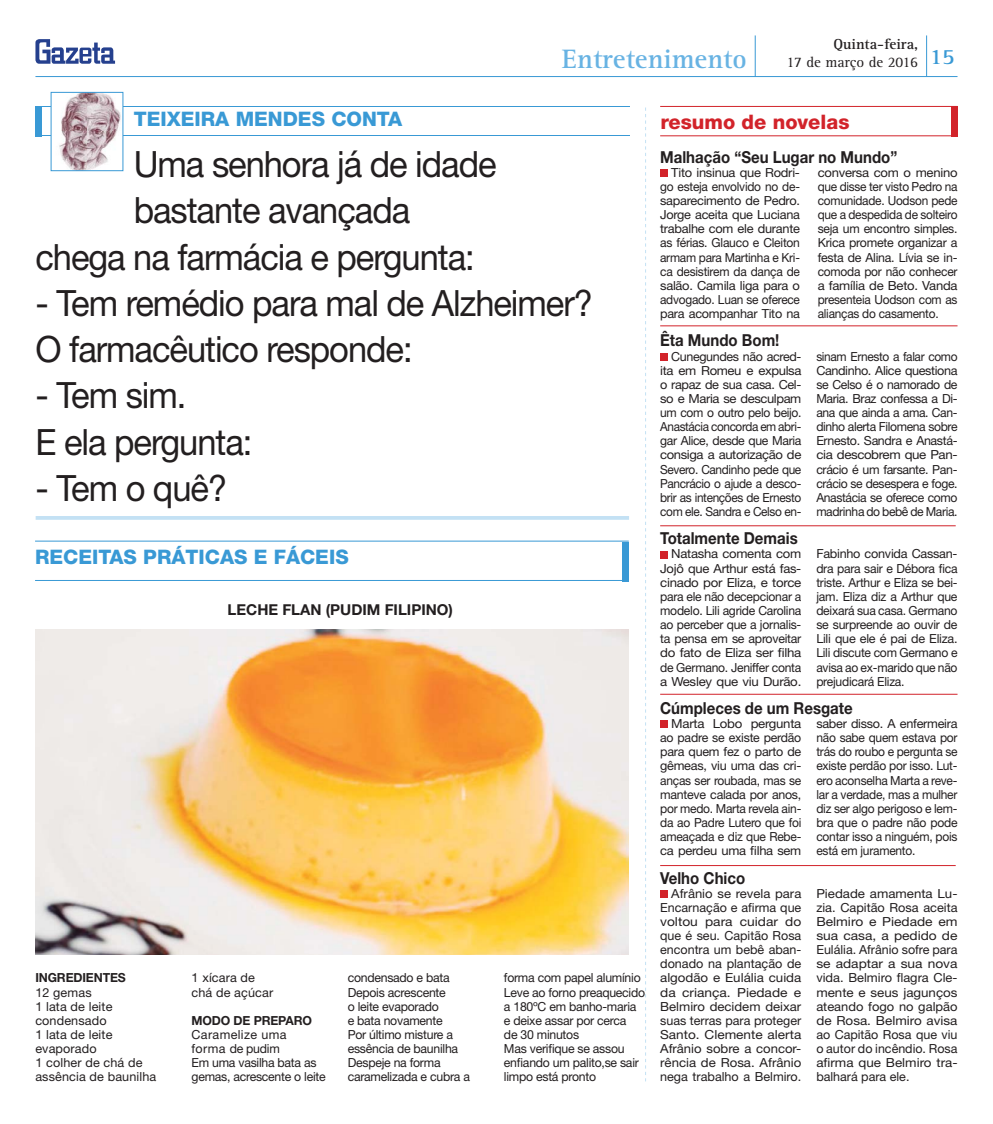
<style>
.page{position:relative;width:993px;height:1124px;background:#fff}
.page>*{position:absolute;margin:0;border:0;box-sizing:border-box;transform-origin:0 0}
.t1{font:36.25px/46.2px "Helvetica Neue";letter-spacing:-.03em;color:#231f20;scale:.95 1}
.t2{font:700 27.5px "Rotis Serif";color:#68b3e3}
.t3{font:800 20px "Helvetica Neue";color:#3999d5}
.t4{font:800 20px "Helvetica Neue";color:#d2232a}
.t5{font:700 16.5px "Helvetica Neue";color:#231f20;scale:.91 1}
.t6{font:15px/18px "Rotis Serif";color:#231f20}
.t7{font:700 15px "Helvetica Neue";color:#231f20}
.t8{font:12.5px/14.1px "Helvetica Neue";letter-spacing:-.02em;color:#231f20;text-align:justify}
.t9{font:12.5px/14.1px "Helvetica Neue";letter-spacing:-.02em;color:#231f20;text-align:justify;scale:1.04 1}
.t10{font:12.5px/14.1px "Helvetica Neue";letter-spacing:-.02em;color:#231f20;text-align:justify;scale:1.06 1}
.t11{font:12.5px/14.1px "Helvetica Neue";letter-spacing:-.02em;color:#231f20;text-align:justify;scale:.95 1}
.t12{font:12.5px/14.1px "Helvetica Neue";letter-spacing:-.02em;color:#231f20;text-align:justify;scale:1.05 1}
.t13{font:12.5px/14.1px "Helvetica Neue";letter-spacing:.01em;color:#231f20}
.t14{font:700 12.5px "Helvetica Neue";letter-spacing:-.01em;color:#231f20}
.s1{font-weight:700}
</style>
<div class="page">
<hr style="left:35px;top:76px;width:922px;height:1px;background:#3999d5">
<hr style="left:925px;top:35px;width:1px;height:41px;background:#3999d5">
<hr style="left:754px;top:35px;width:1px;height:42px;background:#3999d5">
<svg style="left:35px;top:39px;width:80px;height:25px"></svg>
<svg style="left:645px;top:107px;width:1px;height:974px"></svg>
<hr style="left:35px;top:106px;width:594px;height:1px;background:#3999d5">
<hr style="left:35px;top:135px;width:594px;height:1px;background:#3999d5">
<div style="left:35px;top:106px;width:7px;height:31px;background:#3999d5"></div>
<img style="left:53px;top:94px;width:68px;height:75px">
<div style="left:51px;top:92px;width:72px;height:79px;border:1px solid #3999d5"></div>
<hr style="left:660px;top:325px;width:297px;height:1px;background:#d2232a">
<hr style="left:660px;top:693px;width:297px;height:1px;background:#d2232a">
<hr style="left:660px;top:525px;width:295px;height:1px;background:#d2232a">
<hr style="left:660px;top:865px;width:295px;height:1px;background:#d2232a">
<hr style="left:660px;top:106px;width:297px;height:1px;background:#d2232a">
<hr style="left:660px;top:135px;width:297px;height:1px;background:#d2232a">
<div style="left:950px;top:106px;width:7px;height:30px;background:#d2232a"></div>
<div style="left:660px;top:169px;width:7px;height:8px;background:#d2232a"></div>
<div style="left:660px;top:353px;width:7px;height:7px;background:#d2232a"></div>
<div style="left:660px;top:550px;width:7px;height:8px;background:#d2232a"></div>
<div style="left:660px;top:720px;width:7px;height:8px;background:#d2232a"></div>
<div style="left:660px;top:889px;width:7px;height:8px;background:#d2232a"></div>
<div style="left:622px;top:541px;width:6px;height:40px;background:#3999d5"></div>
<hr style="left:36px;top:516px;width:593px;height:3px;background:#c3e1f4">
<hr style="left:35px;top:540px;width:593px;height:1px;background:#3999d5">
<hr style="left:35px;top:580px;width:593px;height:1px;background:#3999d5">
<img style="left:35px;top:629px;width:593px;height:325px">
<h3 class="t3" style="left:134px;top:112px;width:270px">TEIXEIRA MENDES CONTA</h3>
<h2 class="t2" style="left:561px;top:49px;width:186px">Entretenimento</h2>
<p class="t6" style="left:786px;top:37px;width:170px;text-indent:47px"><span class="s1">Quinta-feira,<br></span>17 de março de 2016 <sup>15</sup></p>
<h3 class="t4" style="left:660px;top:115px;width:190px">resumo de novelas</h3>
<h1 class="t1" style="left:134px;top:144px;width:383px">Uma senhora já de idade</h1>
<h1 class="t1" style="left:134px;top:191px;width:292px">bastante avançada</h1>
<h1 class="t1" style="left:35px;top:237px;width:464px">chega na farmácia e pergunta:</h1>
<h1 class="t1" style="left:35px;top:283px;width:588px">- Tem remédio para mal de Alzheimer?<br>O farmacêutico responde:</h1>
<h1 class="t1" style="left:35px;top:376px;width:230px">- Tem sim.<br>E ela pergunta:</h1>
<h1 class="t1" style="left:35px;top:468px;width:203px">- Tem o quê?</h1>
<h3 class="t3" style="left:35px;top:550px;width:315px">RECEITAS PRÁTICAS E FÁCEIS</h3>
<p class="t7" style="left:227px;top:604px;width:227px">LECHE FLAN (PUDIM FILIPINO)</p>
<p class="t14" style="left:35px;top:973px;width:92px">INGREDIENTES</p>
<p class="t13" style="left:35px;top:986px;width:122px">12 gemas<br>1 lata de leite condensado<br>1 lata de leite evaporado<br>1 colher de chá de assência de baunilha</p>
<p class="t13" style="left:191px;top:972px;width:83px">1 xícara de chá de açúcar</p>
<p class="t14" style="left:191px;top:1015px;width:122px">MODO DE PREPARO</p>
<p class="t8" style="left:191px;top:1028px;width:136px;text-align:left">Caramelize uma<br>forma de pudim<br>Em uma vasilha bata as gemas, acrescente o leite</p>
<p class="t8" style="left:347px;top:972px;width:124px;text-align:left">condensado e bata<br>Depois acrescente<br>o leite evaporado<br>e bata novamente<br>Por último misture a essência de baunilha<br>Despeje na forma caramelizada e cubra a</p>
<p class="t8" style="left:504px;top:972px;width:143px;text-align:left">forma com papel alumínio<br>Leve ao forno preaquecido a 180ºC em banho-maria e deixe assar por cerca<br>de 30 minutos<br>Mas verifique se assou enfiando um palito,se sair limpo está pronto</p>
<h3 class="t5" style="left:660px;top:151px;width:262px">Malhação “Seu Lugar no Mundo”</h3>
<p class="t8" style="left:660px;top:166px;width:141px;text-indent:11px">Tito insinua que Rodri&shy;go esteja envolvido no de&shy;saparecimento de Pedro.<br>Jorge aceita que Luciana trabalhe com ele durante as férias. Glauco e Cleiton armam para Martinha e Kri&shy;ca desistirem da dança de salão. Camila liga para o advogado. Luan se oferece para acompanhar Tito na</p>
<p class="t9" style="left:817px;top:166px;width:136px">conversa com o menino que disse ter visto Pedro na comunidade. Uodson pede que a despedida de solteiro seja um encontro simples.<br>Krica promete organizar a festa de Alina. Lívia se in&shy;comoda por não conhecer a família de Beto. Vanda presenteia Uodson com as alianças do casamento.</p>
<h3 class="t5" style="left:660px;top:334px;width:132px">Êta Mundo Bom!</h3>
<p class="t8" style="left:660px;top:350px;width:143px;text-indent:11px">Cunegundes não acred&shy;ita em Romeu e expulsa o rapaz de sua casa. Cel&shy;so e Maria se desculpam um com o outro pelo beijo.<br>Anastácia concorda em abri&shy;gar Alice, desde que Maria consiga a autorização de Severo. Candinho pede que Pancrácio o ajude a desco&shy;brir as intenções de Ernesto com ele. Sandra e Celso en-</p>
<p class="t11" style="left:816px;top:350px;width:150px">sinam Ernesto a falar como Candinho. Alice questiona se Celso é o namorado de Maria. Braz confessa a Di&shy;ana que ainda a ama. Can&shy;dinho alerta Filomena sobre Ernesto. Sandra e Anastá&shy;cia descobrem que Pan&shy;crácio é um farsante. Pan&shy;crácio se desespera e foge.<br>Anastácia se oferece como madrinha do bebê de Maria.</p>
<p class="t12" style="left:660px;top:548px;width:136px;text-indent:11px">Natasha comenta com Jojô que Arthur está fas&shy;cinado por Eliza, e torce para ele não decepcionar a modelo. Lili agride Carolina ao perceber que a jornalis&shy;ta pensa em se aproveitar do fato de Eliza ser filha de Germano. Jeniffer conta a Wesley que viu Durão.</p>
<p class="t8" style="left:816px;top:548px;width:143px">Fabinho convida Cassan&shy;dra para sair e Débora fica triste. Arthur e Eliza se bei&shy;jam. Eliza diz a Arthur que deixará sua casa. Germano se surpreende ao ouvir de Lili que ele é pai de Eliza.<br>Lili discute com Germano e avisa ao ex-marido que não prejudicará Eliza.</p>
<p class="t10" style="left:660px;top:717px;width:135px;text-indent:11px">Marta Lobo pergunta ao padre se existe perdão para quem fez o parto de gêmeas, viu uma das cri&shy;anças ser roubada, mas se manteve calada por anos, por medo. Marta revela ain&shy;da ao Padre Lutero que foi ameaçada e diz que Rebe&shy;ca perdeu uma filha sem</p>
<p class="t8" style="left:816px;top:717px;width:143px">saber disso. A enfermeira não sabe quem estava por trás do roubo e pergunta se existe perdão por isso. Lut&shy;ero aconselha Marta a reve&shy;lar a verdade, mas a mulher diz ser algo perigoso e lem&shy;bra que o padre não pode contar isso a ninguém, pois está em juramento.</p>
<p class="t9" style="left:660px;top:887px;width:137px;text-indent:11px">Afrânio se revela para Encarnação e afirma que voltou para cuidar do que é seu. Capitão Rosa encontra um bebê aban&shy;donado na plantação de algodão e Eulália cuida da criança. Piedade e Belmiro decidem deixar suas terras para proteger Santo. Clemente alerta Afrânio sobre a concor&shy;rência de Rosa. Afrânio nega trabalho a Belmiro.</p>
<p class="t10" style="left:816px;top:887px;width:135px">Piedade amamenta Lu&shy;zia. Capitão Rosa aceita Belmiro e Piedade em sua casa, a pedido de Eulália. Afrânio sofre para se adaptar a sua nova vida. Belmiro flagra Cle&shy;mente e seus jagunços ateando fogo no galpão de Rosa. Belmiro avisa ao Capitão Rosa que viu o autor do incêndio. Rosa afirma que Belmiro tra&shy;balhará para ele.</p>
<h3 class="t5" style="left:660px;top:532px;width:153px">Totalmente Demais</h3>
<h3 class="t5" style="left:660px;top:702px;width:213px">Cúmpleces de um Resgate</h3>
<h3 class="t5" style="left:660px;top:871px;width:95px">Velho Chico</h3>
</div>
